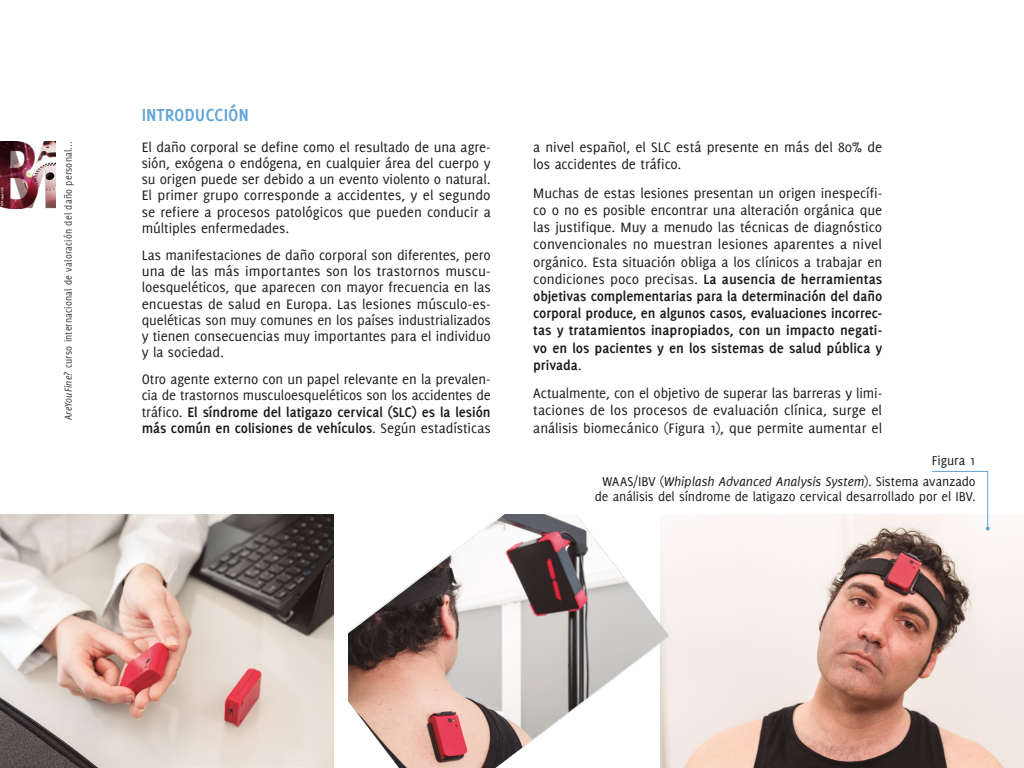
<style>
.page{position:relative;width:1024px;height:768px;background:#fff}
.page>*{position:absolute;margin:0;border:0;box-sizing:border-box;transform-origin:0 0}
.t1{font:700 19px "Delicious";letter-spacing:-.005em;color:#61a4d7}
.t2{font:15px/16.1px "Delicious";letter-spacing:-.005em;color:#1a1a1a;text-align:justify}
.t3{font:14px/20.7px "Delicious";letter-spacing:-.005em;color:#1a1a1a;text-align:right}
.t4{font:11px "Delicious";letter-spacing:.02em;color:#333;scale:.91 1}
.s1{font-style:italic}
.s2{font-weight:700}
</style>
<div class="page">
<img style="left:669px;top:515px;width:355px;height:253px">
<img style="left:0;top:515px;width:334px;height:253px">
<img style="left:349px;top:515px;width:320px;height:253px">
<img style="left:0;top:142px;width:55px;height:67px">
<svg style="left:931px;top:470px;width:59px;height:61px"></svg>
<p class="t4" style="left:62px;top:420px;width:308px;rotate:-90deg"><span class="s1">AreYouFine?</span> curso internacional de valoración del daño personal...</p>
<p class="t1" style="left:142px;top:104px;width:109px">INTRODUCCIÓN</p>
<p class="t2" style="left:142px;top:139px;width:351px">El daño corporal se define como el resultado de una agre&shy;sión, exógena o endógena, en cualquier área del cuerpo y su origen puede ser debido a un evento violento o natural.<br>El primer grupo corresponde a accidentes, y el segundo se refiere a procesos patológicos que pueden conducir a múltiples enfermedades.</p>
<p class="t2" style="left:142px;top:247px;width:351px">Las manifestaciones de daño corporal son diferentes, pero una de las más importantes son los trastornos muscu&shy;loesqueléticos, que aparecen con mayor frecuencia en las encuestas de salud en Europa. Las lesiones músculo-es&shy;queléticas son muy comunes en los países industrializados y tienen consecuencias muy importantes para el individuo y la sociedad.</p>
<p class="t2" style="left:142px;top:371px;width:351px">Otro agente externo con un papel relevante en la prevalen&shy;cia de trastornos musculoesqueléticos son los accidentes de tráfico. <span class="s2">El síndrome del latigazo cervical (SLC) es la lesión más común en colisiones de vehículos</span>. Según estadísticas</p>
<p class="t2" style="left:533px;top:138px;width:351px;line-height:17.2px">a nivel español, el SLC está presente en más del 80% de los accidentes de tráfico.</p>
<p class="t2" style="left:533px;top:184px;width:351px;line-height:17.2px">Muchas de estas lesiones presentan un origen inespecífi&shy;co o no es posible encontrar una alteración orgánica que las justifique. Muy a menudo las técnicas de diagnóstico convencionales no muestran lesiones aparentes a nivel orgánico. Esta situación obliga a los clínicos a trabajar en condiciones poco precisas. <span class="s2">La ausencia de herramientas objetivas complementarias para la determinación del daño corporal produce, en algunos casos, evaluaciones incorrec&shy;tas y tratamientos inapropiados, con un impacto negati&shy;vo en los pacientes y en los sistemas de salud pública y privada</span>.</p>
<p class="t2" style="left:533px;top:385px;width:351px;line-height:17.2px">Actualmente, con el objetivo de superar las barreras y limi&shy;taciones de los procesos de evaluación clínica, surge el análisis biomecánico (Figura 1), que permite aumentar el</p>
<p class="t3" style="left:603px;top:450px;width:375px">Figura 1<br>WAAS/IBV (<span class="s1">Whiplash Advanced Analysis System</span>). Sistema avanzado</p>
<p class="t3" style="left:595px;top:486px;width:382px">de análisis del síndrome de latigazo cervical desarrollado por el IBV.</p>
</div>
